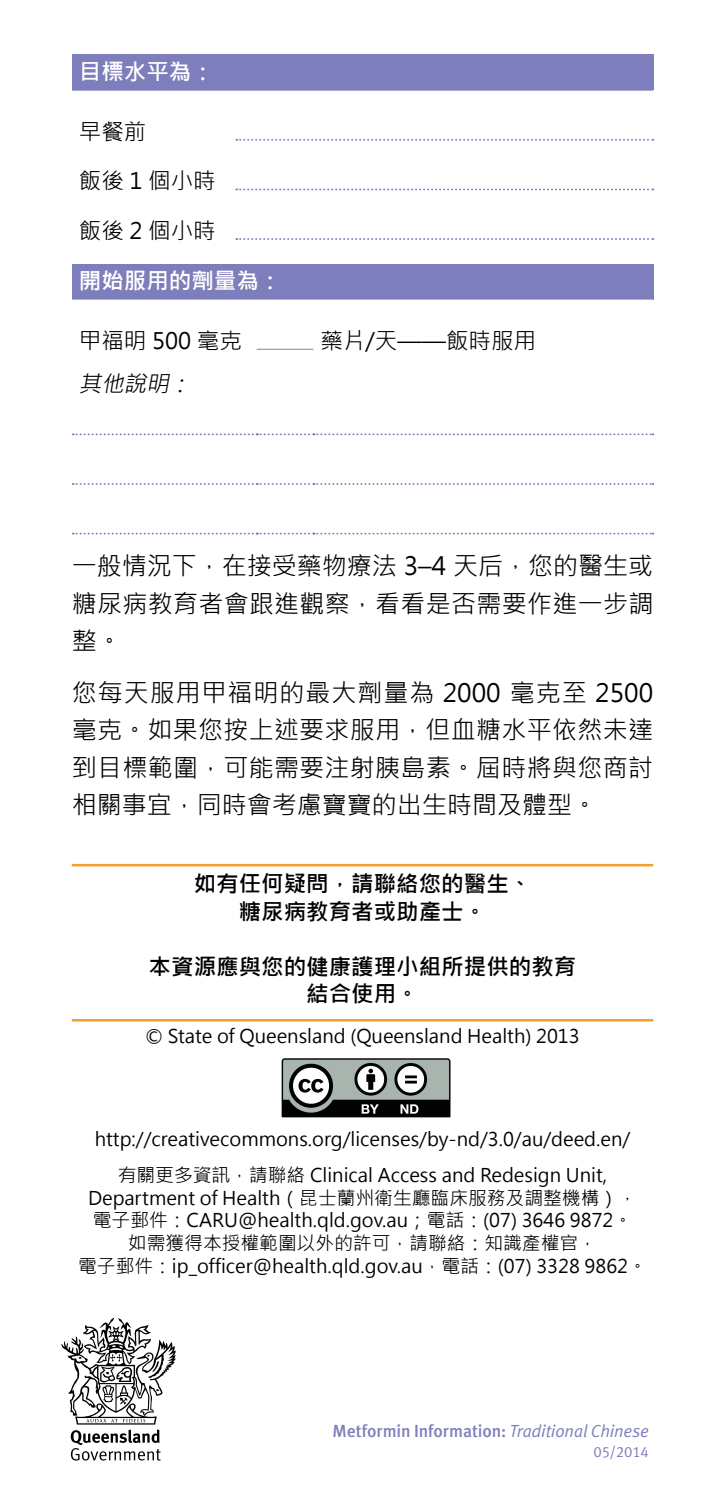
<style>
.page{position:relative;width:702px;height:1489px;background:#fff}
.page>*{position:absolute;margin:0;border:0;box-sizing:border-box;transform-origin:0 0}
.t1{font:25px/37.5px "Microsoft Jheng Hei";letter-spacing:.01em;color:#000;text-align:justify}
.t2{font:700 22.5px/27.5px "Microsoft Jheng Hei";color:#000;text-align:center}
.t3{font:22.5px "Microsoft Jheng Hei";color:#000}
.t4{font:700 22.5px "Microsoft Jheng Hei";color:#fff}
.t5{font:italic 22.5px "Microsoft Jheng Hei";color:#000}
.t6{font:18.75px/22.5px "Microsoft Jheng Hei";color:#000;text-align:center}
.t7{font:17.5px "Meta Medium LF";letter-spacing:-.005em;color:#7e7ebc}
.t8{font:15px "Meta Normal LF";letter-spacing:-.01em;color:#7e7ebc}
.s1{font-family:"Meta Normal LF";font-style:italic}
</style>
<div class="page">
<svg style="left:281px;top:1058px;width:169px;height:59px"></svg>
<hr style="left:72px;top:863px;width:581px;height:3px;background:#f69e2b">
<hr style="left:72px;top:1018px;width:581px;height:3px;background:#f69e2b">
<div style="left:72px;top:55px;width:581px;height:35px;background:#7e7ebc"></div>
<hr style="left:72px;top:90px;width:163px;height:1px;background:#7e7ebc">
<hr style="left:235px;top:90px;width:418px;height:1px;background:#7e7ebc">
<svg style="left:236px;top:139px;width:417px;height:2px"></svg>
<svg style="left:236px;top:188px;width:417px;height:2px"></svg>
<svg style="left:236px;top:238px;width:417px;height:2px"></svg>
<div style="left:72px;top:264px;width:581px;height:35px;background:#7e7ebc"></div>
<svg style="left:72px;top:299px;width:581px;height:234px"></svg>
<svg style="left:73px;top:433px;width:580px;height:2px"></svg>
<svg style="left:73px;top:483px;width:580px;height:2px"></svg>
<svg style="left:73px;top:532px;width:580px;height:2px"></svg>
<hr style="left:257px;top:349px;width:56px;height:1px;background:#7e7ebc">
<svg style="left:61px;top:1317px;width:115px;height:143px"></svg>
<p class="t4" style="left:79px;top:57px;width:136px">目標水平為：</p>
<p class="t3" style="left:79px;top:117px;width:69px">早餐前</p>
<p class="t3" style="left:79px;top:167px;width:138px">飯後 1 個小時</p>
<p class="t3" style="left:79px;top:217px;width:138px">飯後 2 個小時</p>
<p class="t4" style="left:79px;top:267px;width:204px">開始服用的劑量為：</p>
<p class="t3" style="left:79px;top:327px;width:164px">甲福明 500 毫克</p>
<p class="t3" style="left:320px;top:327px;width:217px">藥片/天——飯時服用</p>
<p class="t5" style="left:79px;top:369px;width:119px">其他說明：</p>
<h1 class="t1" style="left:72px;top:547px;width:583px">一般情況下，在接受藥物療法 3–4 天后，您的醫生或糖尿病教育者會跟進觀察，看看是否需要作進一步調整。</h1>
<h1 class="t1" style="left:72px;top:674px;width:583px">您每天服用甲福明的最大劑量為 2000 毫克至 2500毫克。如果您按上述要求服用，但血糖水平依然未達到目標範圍，可能需要注射胰島素。屆時將與您商討相關事宜，同時會考慮寶寶的出生時間及體型。</h1>
<p class="t2" style="left:194px;top:870px;width:339px">如有任何疑問，請聯絡您的醫生、糖尿病教育者或助產士。</p>
<p class="t2" style="left:149px;top:952px;width:429px">本資源應與您的健康護理小組所提供的教育結合使用。</p>
<p class="t6" style="left:145px;top:1024px;width:436px">© State of Queensland (Queensland Health) 2013</p>
<p class="t6" style="left:95px;top:1120px;width:537px;line-height:36.8px">http://creativecommons.org/licenses/by-nd/3.0/au/deed.en/有關更多資訊，請聯絡 Clinical Access and Redesign Unit,</p>
<p class="t6" style="left:78px;top:1186px;width:570px">Department of Health（昆士蘭州衛生廳臨床服務及調整機構），電子郵件：CARU@health.qld.gov.au；電話：(07) 3646 9872。<br>如需獲得本授權範圍以外的許可，請聯絡：知識產權官，<br>電子郵件：ip_officer@health.qld.gov.au，電話：(07) 3328 9862。</p>
<p class="t7" style="left:332px;top:1420px;width:318px">Metformin Information: <span class="s1">Traditional Chinese</span></p>
<p class="t8" style="left:593px;top:1442px;width:57px">05/2014</p>
</div>
